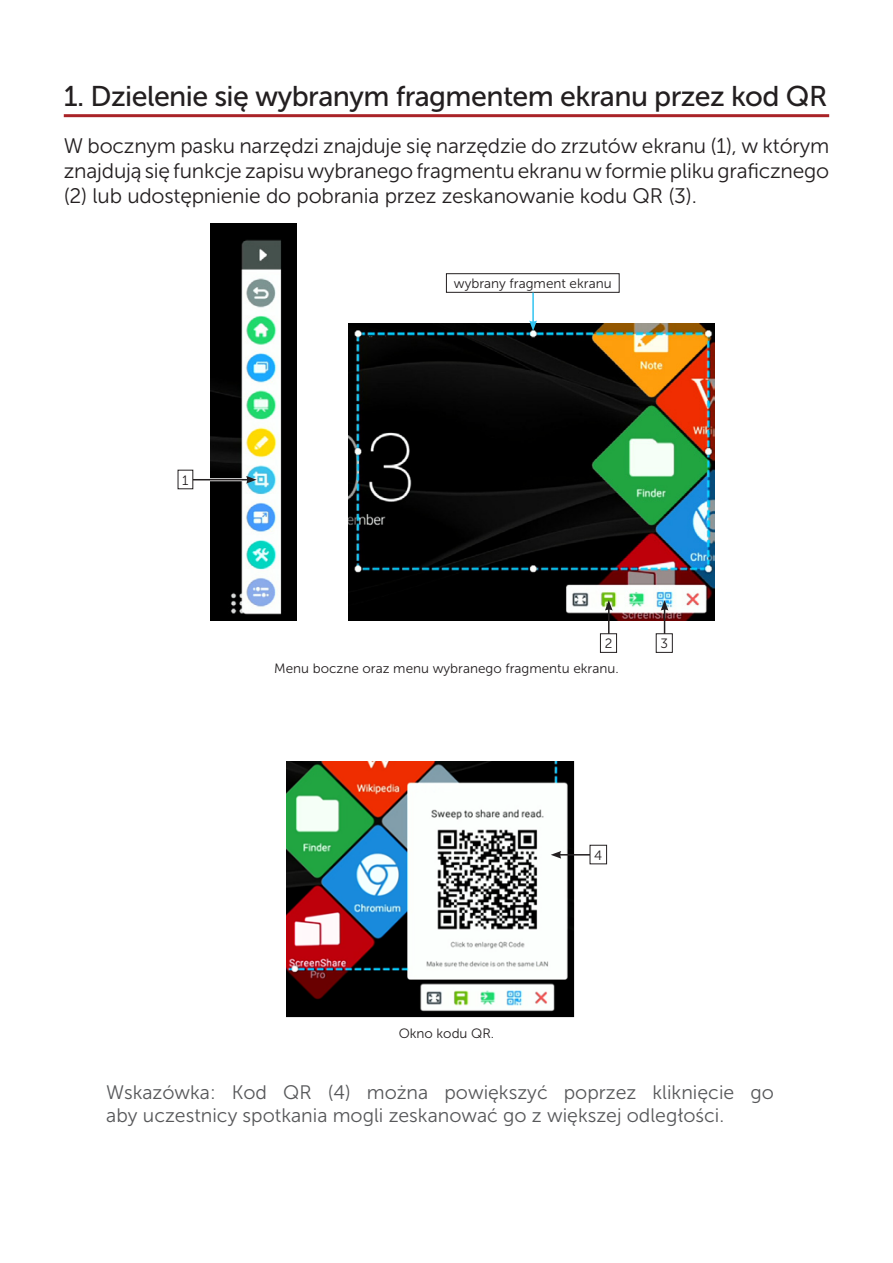
<style>
.page{position:relative;width:893px;height:1263px;background:#fff}
.page>*{position:absolute;margin:0;border:0;box-sizing:border-box;transform-origin:0 0}
.t1{font:28.5px "Museo Sans 500";letter-spacing:-.02em;color:#231f20}
.t2{font:21px/25.2px "Museo Sans 300";letter-spacing:-.01em;color:#231f20;text-align:justify}
.p_wcięcie_maly_font{font:19.5px/23.4px "Museo Sans 300";color:#57585a}
.p_center_IMAGE{font:13.5px "Museo Sans 300";color:#231f20}
.imageNumber{font:13.5px "Museo Sans 300";color:#231f20}
</style>
<div class="page">
<hr style="left:64px;top:114px;width:765px;height:3px;background:#a92327">
<img style="left:211px;top:223px;width:85px;height:397px">
<img style="left:348px;top:324px;width:367px;height:296px">
<hr style="left:192px;top:478px;width:65px;height:3px;background:#fff">
<hr style="left:192px;top:479px;width:56px;height:1px;background:#231f20">
<svg style="left:246px;top:476px;width:11px;height:8px"></svg>
<div style="left:600px;top:633px;width:17px;height:19px;border:1px solid #231f20"></div>
<svg style="left:605px;top:600px;width:8px;height:34px"></svg>
<div style="left:446px;top:273px;width:173px;height:19px;border:1px solid #231f20"></div>
<hr style="left:532px;top:293px;width:2px;height:30px;background:#32c4f0">
<svg style="left:529px;top:320px;width:8px;height:11px"></svg>
<svg style="left:661px;top:600px;width:7px;height:34px"></svg>
<img style="left:286px;top:762px;width:288px;height:255px">
<hr style="left:559px;top:854px;width:45px;height:1px;background:#231f20">
<svg style="left:551px;top:851px;width:10px;height:8px"></svg>
<div style="left:590px;top:845px;width:17px;height:19px;background:#fff"></div>
<div style="left:590px;top:845px;width:17px;height:19px;border:1px solid #231f20"></div>
<p class="t1" style="left:64px;top:81px;width:765px">1. Dzielenie się wybranym fragmentem ekranu przez kod QR</p>
<p class="t2" style="left:64px;top:133px;width:767px">W bocznym pasku narzędzi znajduje się narzędzie do zrzutów ekranu (1), w którym znajdują się funkcje zapisu wybranego fragmentu ekranu w formie pliku graficznego (2) lub udostępnienie do pobrania przez zeskanowanie kodu QR (3).</p>
<p class="imageNumber" style="left:182px;top:473px;width:8px">1</p>
<p class="imageNumber" style="left:454px;top:276px;width:159px">wybrany fragment ekranu</p>
<p class="imageNumber" style="left:605px;top:636px;width:9px">2</p>
<p class="p_center_IMAGE" style="left:274px;top:661px;width:346px">Menu boczne oraz menu wybranego fragmentu ekranu.</p>
<p class="imageNumber" style="left:660px;top:636px;width:9px">3</p>
<p class="p_center_IMAGE" style="left:399px;top:1026px;width:97px">Okno kodu QR.</p>
<p class="imageNumber" style="left:594px;top:848px;width:10px">4</p>
<p class="p_wcięcie_maly_font" style="left:106px;top:1080px;width:669px">Wskazówka: Kod QR (4) można powiększyć poprzez kliknięcie go aby uczestnicy spotkania mogli zeskanować go z większej odległości.</p>
</div>
